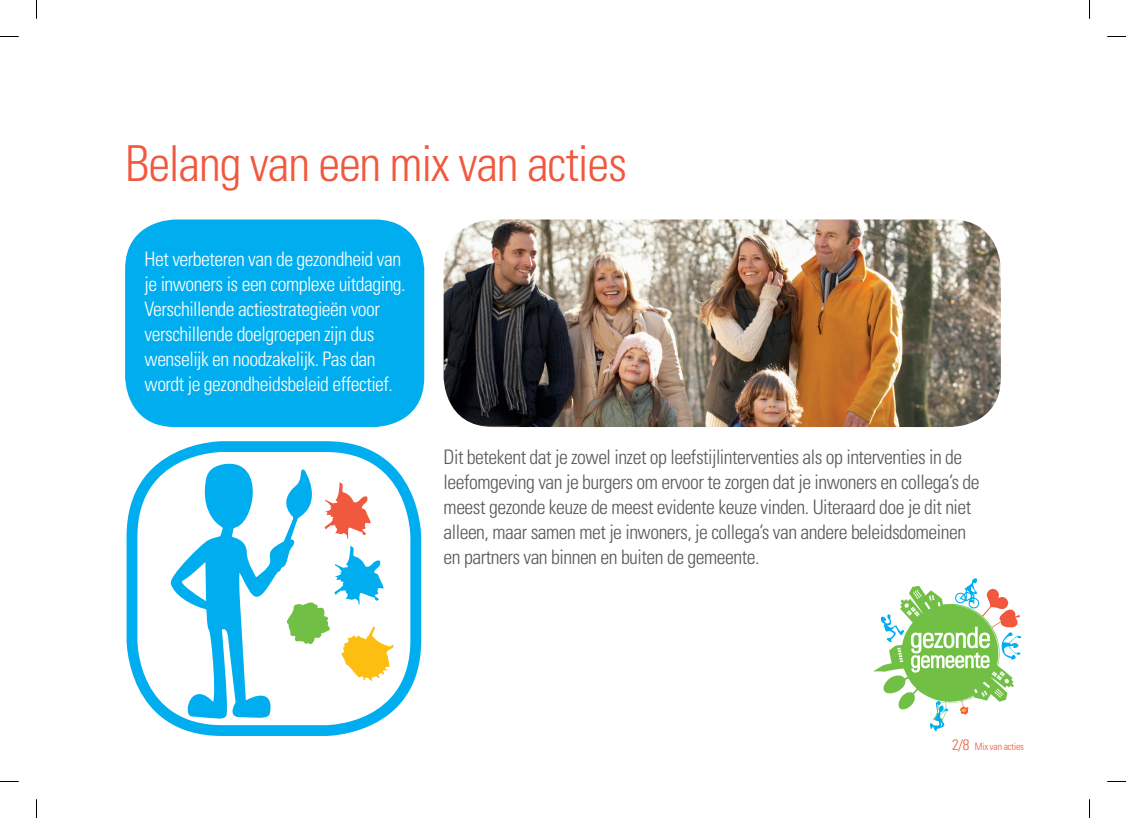
<style>
.page{position:relative;width:1126px;height:818px;background:#fff}
.page>*{position:absolute;margin:0;border:0;box-sizing:border-box;transform-origin:0 0}
.t1{font:300 condensed 49.5px "Univers LT";letter-spacing:-.025em;color:#f0593e}
.t2{font:300 condensed 20px/25px "Univers LT";letter-spacing:-.025em;color:#57585a}
.t3{font:300 condensed 20px/25px "Univers LT";letter-spacing:-.025em;color:#fff}
.t4{font:300 condensed 10px "Univers LT";letter-spacing:-.025em;color:#f0593e}
.s1{font-size:15px}
</style>
<div class="page">
<div style="left:125px;top:219px;width:299px;height:208px;background:#00aeef;border-radius:50px"></div>
<img style="left:443px;top:219px;width:557px;height:208px">
<svg style="left:873px;top:578px;width:149px;height:153px"></svg>
<svg style="left:127px;top:441px;width:294px;height:283px"></svg>
<svg style="left:171px;top:459px;width:222px;height:277px"></svg>
<svg style="left:0;top:36px;width:19px;height:1px"></svg>
<svg style="left:1107px;top:36px;width:18px;height:1px"></svg>
<svg style="left:36px;top:0;width:1px;height:19px"></svg>
<svg style="left:36px;top:799px;width:1px;height:18px"></svg>
<svg style="left:1089px;top:0;width:1px;height:19px"></svg>
<svg style="left:1089px;top:799px;width:1px;height:18px"></svg>
<h1 class="t1" style="left:125px;top:133px;width:503px">Belang van een mix van acties</h1>
<p class="t3" style="left:145px;top:246px;width:262px">Het verbeteren van de gezondheid van je inwoners is een complexe uitdaging.<br>Verschillende actiestrategieën voor verschillende doelgroepen zijn dus wenselijk en noodzakelijk. Pas dan wordt je gezondheidsbeleid effectief.</p>
<p class="t2" style="left:443px;top:444px;width:537px">Dit betekent dat je zowel inzet op leefstijlinterventies als op interventies in de leefomgeving van je burgers om ervoor te zorgen dat je inwoners en collega’s de meest gezonde keuze de meest evidente keuze vinden. Uiteraard doe je dit niet alleen, maar samen met je inwoners, je collega’s van andere beleidsdomeinen en partners van binnen en buiten de gemeente.</p>
<p class="t4" style="left:952px;top:740px;width:73px"><span class="s1">2/8</span> Mix van acties</p>
</div>
